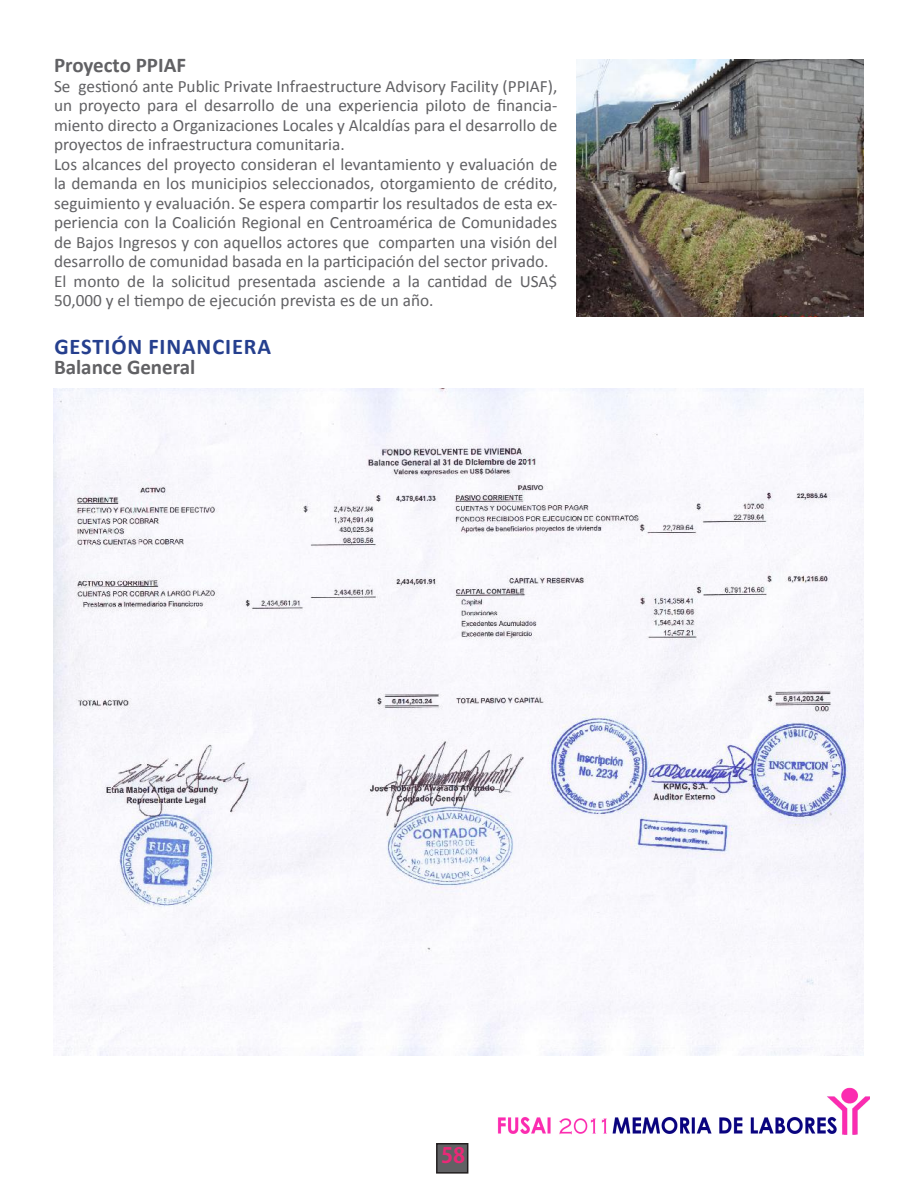
<style>
.page{position:relative;width:918px;height:1188px;background:#fff}
.page>*{position:absolute;margin:0;border:0;box-sizing:border-box;transform-origin:0 0}
.t1{font:700 22.5px "Calibri";letter-spacing:.04em;color:#253f8e}
.t2{font:700 21px "Calibri";color:#616164}
.t3{font:700 21px "Adobe Gothic Std";color:#ea2978}
.t4{font:17.25px/19.5px "Calibri";color:#616164;text-align:justify}
</style>
<div class="page">
<img style="left:53px;top:389px;width:811px;height:666px">
<img style="left:497px;top:1087px;width:372px;height:48px">
<img style="left:576px;top:60px;width:288px;height:257px">
<div style="left:437px;top:1144px;width:31px;height:29px;background:#616164"></div>
<div style="left:436px;top:1143px;width:32px;height:31px;border:2px solid #231f20"></div>
<p class="t2" style="left:54px;top:52px;width:134px">Proyecto PPIAF</p>
<p class="t4" style="left:54px;top:76px;width:505px">Se gestionó ante Public Private Infraestructure Advisory Facility (PPIAF), un proyecto para el desarrollo de una experiencia piloto de financia&shy;miento directo a Organizaciones Locales y Alcaldías para el desarrollo de proyectos de infraestructura comunitaria.</p>
<p class="t4" style="left:54px;top:154px;width:505px">Los alcances del proyecto consideran el levantamiento y evaluación de la demanda en los municipios seleccionados, otorgamiento de crédito, seguimiento y evaluación. Se espera compartir los resultados de esta ex&shy;periencia con la Coalición Regional en Centroamérica de Comunidades de Bajos Ingresos y con aquellos actores que comparten una visión del desarrollo de comunidad basada en la participación del sector privado.</p>
<p class="t4" style="left:54px;top:271px;width:505px">El monto de la solicitud presentada asciende a la cantidad de USA$<br>50,000 y el tiempo de ejecución prevista es de un año.</p>
<p class="t1" style="left:54px;top:332px;width:218px">GESTIÓN FINANCIERA</p>
<p class="t2" style="left:54px;top:354px;width:143px">Balance General</p>
<p class="t3" style="left:441px;top:1143px;width:26px">58</p>
</div>
